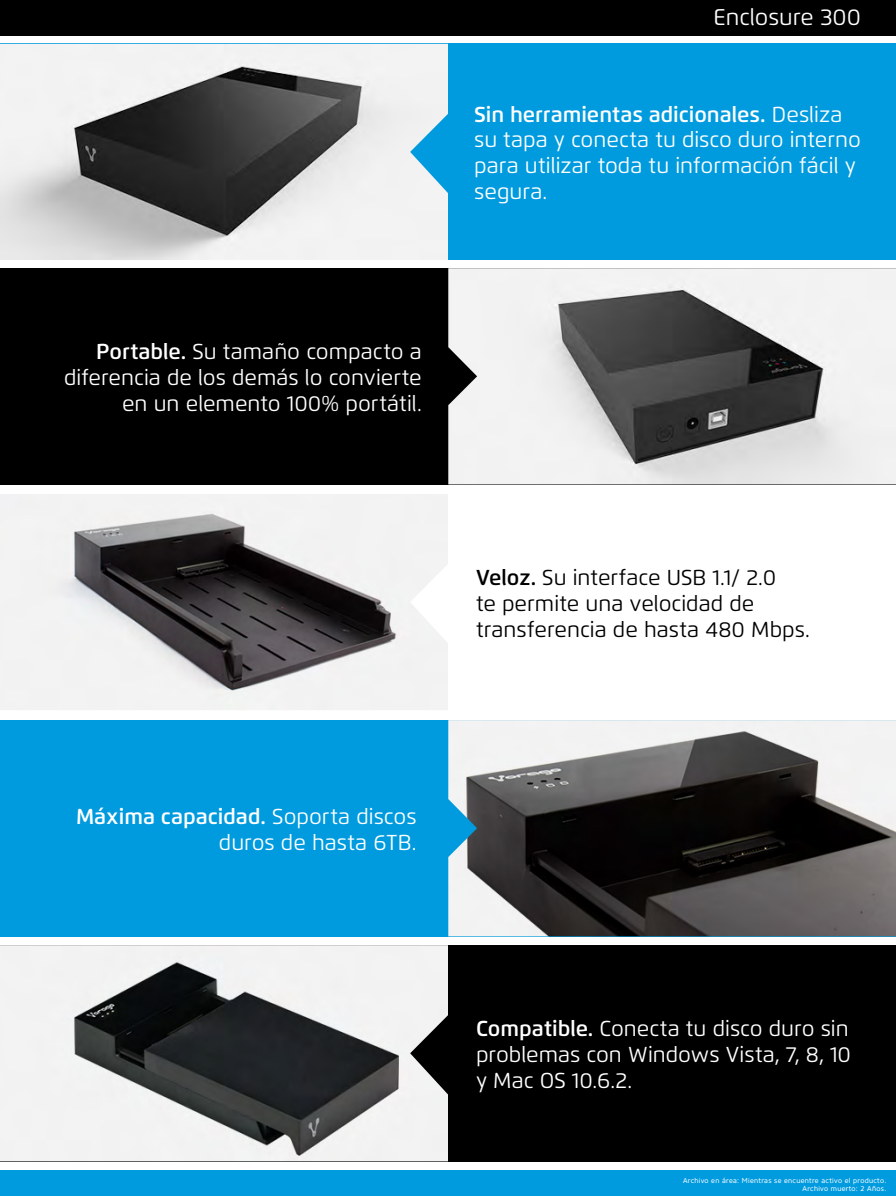
<style>
.page{position:relative;width:896px;height:1196px;background:#fff}
.page>*{position:absolute;margin:0;border:0;box-sizing:border-box;transform-origin:0 0}
.t1{font:22.75px "Flexo";color:#fff}
.t2{font:21.61px/25.9px "Flexo";color:#fff;text-align:right}
.t3{font:21.61px/25.9px "Flexo";color:#000}
.t4{font:7px/7.9px "Core Sans N45";letter-spacing:.04em;color:#fff;text-align:right}
.s1{font-weight:600}
</style>
<div class="page">
<div style="left:0;top:268px;width:895px;height:216px;background:#000"></div>
<div style="left:0;top:720px;width:896px;height:216px;background:#009bde"></div>
<div style="left:0;top:44px;width:896px;height:216px;background:#009bde"></div>
<div style="left:0;top:945px;width:896px;height:216px;background:#000"></div>
<div style="left:0;top:1170px;width:896px;height:25px;background:#009bde"></div>
<img style="left:0;top:44px;width:448px;height:216px">
<img style="left:0;top:494px;width:448px;height:216px">
<img style="left:0;top:945px;width:448px;height:216px">
<img style="left:448px;top:268px;width:448px;height:216px">
<img style="left:448px;top:720px;width:448px;height:216px">
<div style="left:0;top:0;width:896px;height:35px;background:#000"></div>
<p class="t1" style="left:713px;top:3px;width:149px">Enclosure 300</p>
<p class="t2" style="left:474px;top:101px;width:388px;text-align:left"><span class="s1">Sin herramientas adicionales.</span> Desliza su tapa y conecta tu disco duro interno para utilizar toda tu información fácil y segura.</p>
<p class="t2" style="left:64px;top:338px;width:359px"><span class="s1">Portable.</span> Su tamaño compacto a diferencia de los demás lo convierte en un elemento 100% portátil.</p>
<p class="t3" style="left:476px;top:564px;width:335px"><span class="s1">Veloz.</span> Su interface USB 1.1/ 2.0<br>te permite una velocidad de transferencia de hasta 480 Mbps.</p>
<p class="t2" style="left:76px;top:803px;width:342px"><span class="s1">Máxima capacidad.</span> Soporta discos duros de hasta 6TB.</p>
<p class="t2" style="left:476px;top:1015px;width:377px;text-align:justify"><span class="s1">Compatible.</span> Conecta tu disco duro sin problemas con Windows Vista, 7, 8, 10 y Mac OS 10.6.2.</p>
<p class="t4" style="left:683px;top:1176px;width:205px">Archivo en área: Mientras se encuentre activo el producto.<br>Archivo muerto: 2 Años.</p>
</div>
